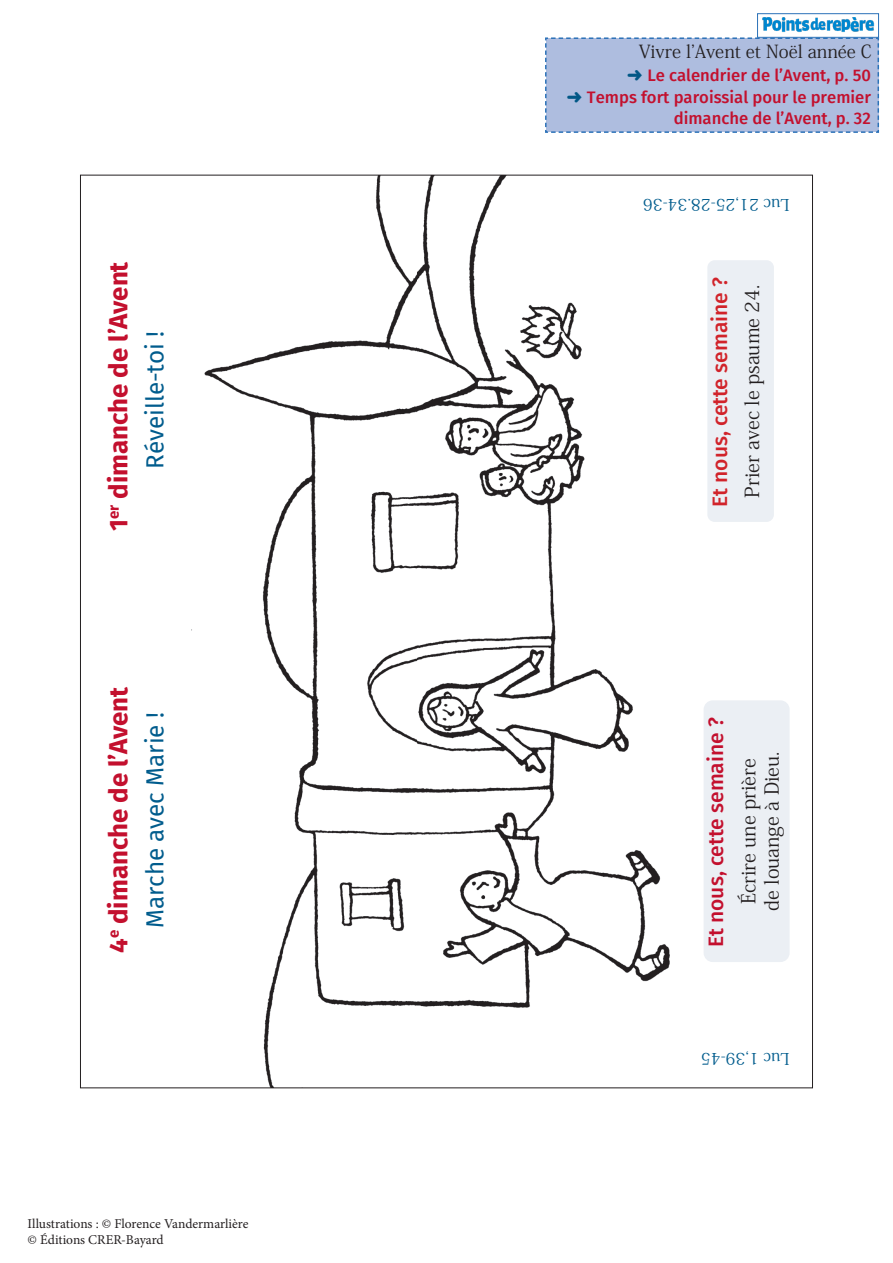
<style>
.page{position:relative;width:893px;height:1263px;background:#fff}
.page>*{position:absolute;margin:0;border:0;box-sizing:border-box;transform-origin:0 0}
.t1{font:700 25.8px "Fira Sans";color:#c3102e}
.t2{font:24.15px "Fira Sans";color:#015c8d}
.t3{font:500 21px "Fira Sans";color:#d1232a}
.t4{font:500 21px "Fira Sans";color:#c3102e}
.t5{font:19.35px/23.2px "Koz Min Pr 6 N";color:#231f20;text-align:center}
.t6{font:18px "Koz Min Pr 6 N";color:#231f20}
.t7{font:500 16.65px/21.1px "Fira Sans";color:#c3102e;text-align:right}
.t8{font:16.2px "Koz Min Pr 6 N";color:#015c8d}
.t9{font:13.5px "Minion Pro";color:#231f20}
.s1{color:#015786}
</style>
<div class="page">
<div style="left:757px;top:13px;width:122px;height:25px;border:1px solid #2c72b8"></div>
<div style="left:545px;top:37px;width:335px;height:96px;background:#aebddf"></div>
<img style="left:759px;top:13px;width:118px;height:33px">
<img style="left:191px;top:177px;width:514px;height:909px">
<div style="left:707px;top:260px;width:67px;height:262px;background:#ebeff4;border-radius:7px"></div>
<div style="left:704px;top:700px;width:86px;height:262px;background:#ebeff4;border-radius:9px"></div>
<p class="t6" style="left:639px;top:41px;width:235px">Vivre l’Avent et Noël année C</p>
<p class="t7" style="left:627px;top:64px;width:245px"><span class="s1">➜</span> Le calendrier de l’Avent, p. 50</p>
<p class="t7" style="left:567px;top:85px;width:305px"><span class="s1">➜</span> Temps fort paroissial pour le premier dimanche de l’Avent, p. 32</p>
<p class="t1" style="left:97px;top:531px;width:271px;rotate:-90deg">1<sup>er</sup> dimanche de l’Avent</p>
<p class="t2" style="left:137px;top:469px;width:139px;rotate:-90deg">Réveille-toi !</p>
<p class="t8" style="left:790px;top:214px;width:148px;rotate:-180deg">Luc 21,25-28.34-36</p>
<p class="t3" style="left:703px;top:507px;width:231px;rotate:-90deg">Et nous, cette semaine ?</p>
<p class="t5" style="left:741px;top:498px;width:214px;rotate:-90deg">Prier avec le psaume 24.</p>
<p class="t1" style="left:97px;top:953px;width:268px;rotate:-90deg">4<sup>e</sup> dimanche de l’Avent</p>
<p class="t2" style="left:137px;top:927px;width:217px;rotate:-90deg">Marche avec Marie !</p>
<p class="t4" style="left:699px;top:947px;width:231px;rotate:-90deg">Et nous, cette semaine ?</p>
<p class="t5" style="left:737px;top:911px;width:160px;rotate:-90deg">Écrire une prière de louange à Dieu.</p>
<p class="t8" style="left:790px;top:1067px;width:90px;rotate:-180deg">Luc 1,39-45</p>
<p class="t9" style="left:28px;top:1214px;width:222px">Illustrations : © Florence Vandermarlière</p>
<p class="t9" style="left:28px;top:1230px;width:138px">© Éditions CRER-Bayard</p>
</div>
